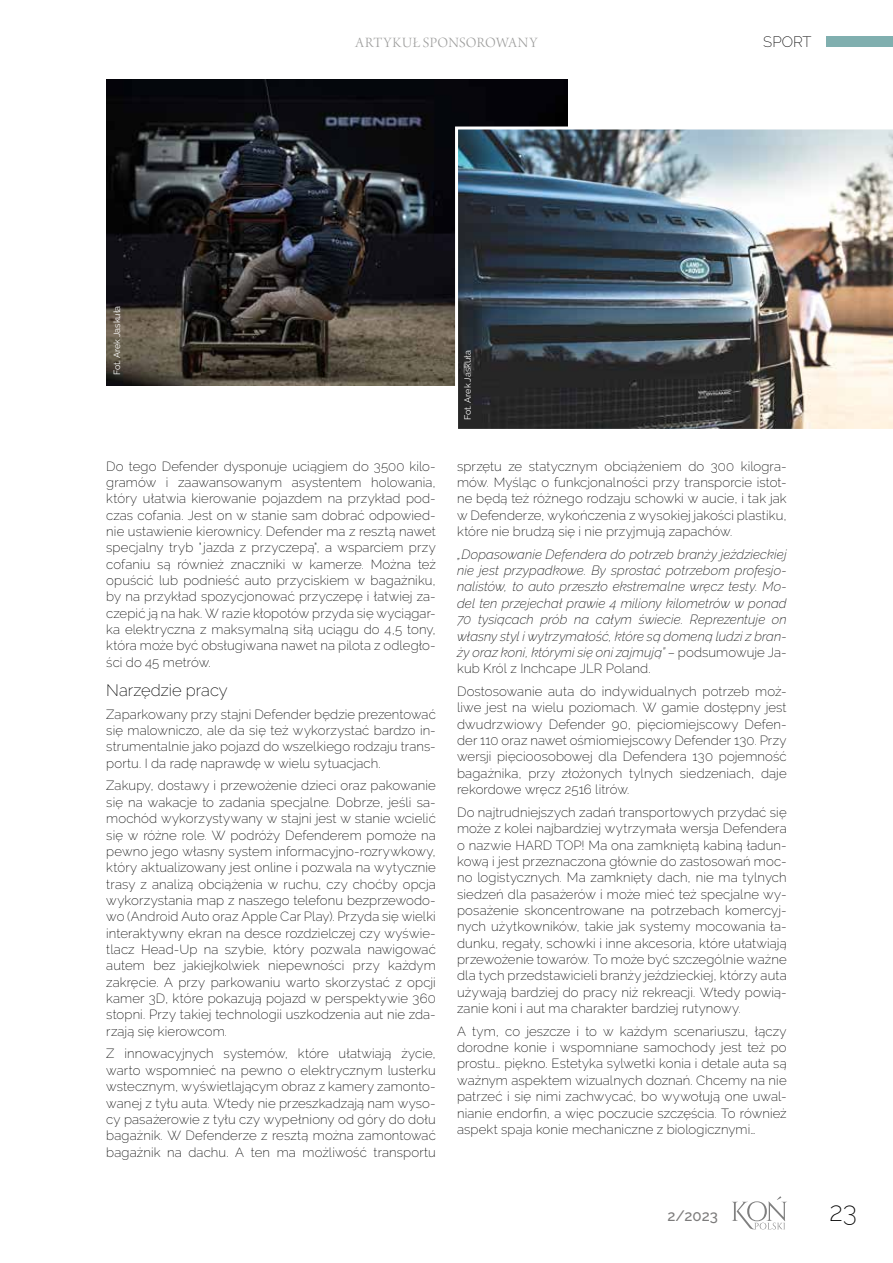
<style>
.page{position:relative;width:893px;height:1263px;background:#fff}
.page>*{position:absolute;margin:0;border:0;box-sizing:border-box;transform-origin:0 0}
.t1{font:200 27px "Raleway";color:#000}
.t2{font:200 16.5px "Raleway";color:#000}
.t3{font:15px "Arno Pro Light Display";letter-spacing:.02em;color:#9d9d9c}
.t4{font:500 15px "Raleway";color:#7c7b7b}
.t5{font:200 15px "Raleway";color:#000}
.t6{font:200 13.2px/16.4px "Raleway";letter-spacing:.005em;color:#000;text-align:justify}
.t7{font:italic 200 13.2px/16.4px "Raleway";letter-spacing:.01em;color:#000;text-align:justify}
.t8{font:9px "Raleway";color:#fff}
.s1{font-style:normal}
</style>
<div class="page">
<svg style="left:732px;top:1196px;width:55px;height:33px"></svg>
<div style="left:826px;top:36px;width:67px;height:11px;background:#80afaf"></div>
<img style="left:106px;top:80px;width:462px;height:305px">
<img style="left:455px;top:126px;width:438px;height:303px">
<p class="t8" style="left:112px;top:375px;width:71px;rotate:-90deg">Fot. Arek Jaskuła</p>
<p class="t3" style="left:356px;top:34px;width:183px">ARTYKUŁ SPONSOROWANY</p>
<p class="t8" style="left:462px;top:420px;width:71px;rotate:-90deg">Fot. Arek Jaskuła</p>
<p class="t5" style="left:763px;top:33px;width:50px">SPORT</p>
<p class="t6" style="left:106px;top:458px;width:331px">Do tego Defender dysponuje uciągiem do 3500 kilo&shy;gramów i zaawansowanym asystentem holowania, który ułatwia kierowanie pojazdem na przykład pod&shy;czas cofania. Jest on w stanie sam dobrać odpowied&shy;nie ustawienie kierownicy. Defender ma z resztą nawet specjalny tryb "jazda z przyczepą", a wsparciem przy cofaniu są również znaczniki w kamerze. Można też opuścić lub podnieść auto przyciskiem w bagażniku, by na przykład spozycjonować przyczepę i łatwiej za&shy;czepić ją na hak. W razie kłopotów przyda się wyciągar&shy;ka elektryczna z maksymalną siłą uciągu do 4,5 tony, która może być obsługiwana nawet na pilota z odległo&shy;ści do 45 metrów.</p>
<p class="t2" style="left:106px;top:680px;width:123px">Narzędzie pracy</p>
<p class="t6" style="left:106px;top:706px;width:331px">Zaparkowany przy stajni Defender będzie prezentować się malowniczo, ale da się też wykorzystać bardzo in&shy;strumentalnie jako pojazd do wszelkiego rodzaju trans&shy;portu. I da radę naprawdę w wielu sytuacjach.</p>
<p class="t6" style="left:106px;top:777px;width:331px">Zakupy, dostawy i przewożenie dzieci oraz pakowanie się na wakacje to zadania specjalne. Dobrze, jeśli sa&shy;mochód wykorzystywany w stajni jest w stanie wcielić się w różne role. W podróży Defenderem pomoże na pewno jego własny system informacyjno-rozrywkowy, który aktualizowany jest online i pozwala na wytycznie trasy z analizą obciążenia w ruchu, czy choćby opcja wykorzystania map z naszego telefonu bezprzewodo&shy;wo (Android Auto oraz Apple Car Play). Przyda się wielki interaktywny ekran na desce rozdzielczej czy wyświe&shy;tlacz Head-Up na szybie, który pozwala nawigować autem bez jakiejkolwiek niepewności przy każdym zakręcie. A przy parkowaniu warto skorzystać z opcji kamer 3D, które pokazują pojazd w perspektywie 360 stopni. Przy takiej technologii uszkodzenia aut nie zda&shy;rzają się kierowcom.</p>
<p class="t6" style="left:106px;top:1045px;width:331px">Z innowacyjnych systemów, które ułatwiają życie, warto wspomnieć na pewno o elektrycznym lusterku wstecznym, wyświetlającym obraz z kamery zamonto&shy;wanej z tyłu auta. Wtedy nie przeszkadzają nam wyso&shy;cy pasażerowie z tyłu czy wypełniony od góry do dołu bagażnik. W Defenderze z resztą można zamontować bagażnik na dachu. A ten ma możliwość transportu</p>
<p class="t6" style="left:457px;top:458px;width:331px">sprzętu ze statycznym obciążeniem do 300 kilogra&shy;mów. Myśląc o funkcjonalności przy transporcie istot&shy;ne będą też różnego rodzaju schowki w aucie, i tak jak w Defenderze, wykończenia z wysokiej jakości plastiku, które nie brudzą się i nie przyjmują zapachów.</p>
<p class="t7" style="left:457px;top:546px;width:331px">„Dopasowanie Defendera do potrzeb branży jeździeckiej nie jest przypadkowe. By sprostać potrzebom profesjo&shy;nalistów, to auto przeszło ekstremalne wręcz testy. Mo&shy;del ten przejechał prawie 4 miliony kilometrów w ponad 70 tysiącach prób na całym świecie. Reprezentuje on własny styl i wytrzymałość, które są domeną ludzi z bran&shy;ży oraz koni, którymi się oni zajmują” <span class="s1">– podsumowuje Ja&shy;kub Król z Inchcape JLR Poland.</span></p>
<p class="t6" style="left:457px;top:683px;width:331px">Dostosowanie auta do indywidualnych potrzeb moż&shy;liwe jest na wielu poziomach. W gamie dostępny jest dwudrzwiowy Defender 90, pięciomiejscowy Defen&shy;der 110 oraz nawet ośmiomiejscowy Defender 130. Przy wersji pięcioosobowej dla Defendera 130 pojemność bagażnika, przy złożonych tylnych siedzeniach, daje rekordowe wręcz 2516 litrów.</p>
<p class="t6" style="left:457px;top:804px;width:331px">Do najtrudniejszych zadań transportowych przydać się może z kolei najbardziej wytrzymała wersja Defendera o nazwie HARD TOP! Ma ona zamkniętą kabiną ładun&shy;kową i jest przeznaczona głównie do zastosowań moc&shy;no logistycznych. Ma zamknięty dach, nie ma tylnych siedzeń dla pasażerów i może mieć też specjalne wy&shy;posażenie skoncentrowane na potrzebach komercyj&shy;nych użytkowników, takie jak systemy mocowania ła&shy;dunku, regały, schowki i inne akcesoria, które ułatwiają przewożenie towarów. To może być szczególnie ważne dla tych przedstawicieli branży jeździeckiej, którzy auta używają bardziej do pracy niż rekreacji. Wtedy powią&shy;zanie koni i aut ma charakter bardziej rutynowy.</p>
<p class="t6" style="left:457px;top:1023px;width:331px">A tym, co jeszcze i to w każdym scenariuszu, łączy dorodne konie i wspomniane samochody jest też po prostu… piękno. Estetyka sylwetki konia i detale auta są ważnym aspektem wizualnych doznań. Chcemy na nie patrzeć i się nimi zachwycać, bo wywołują one uwal&shy;nianie endorfin, a więc poczucie szczęścia. To również aspekt spaja konie mechaniczne z biologicznymi…</p>
<p class="t4" style="left:667px;top:1206px;width:52px">2/2023</p>
<h1 class="t1" style="left:830px;top:1195px;width:29px">23</h1>
</div>
